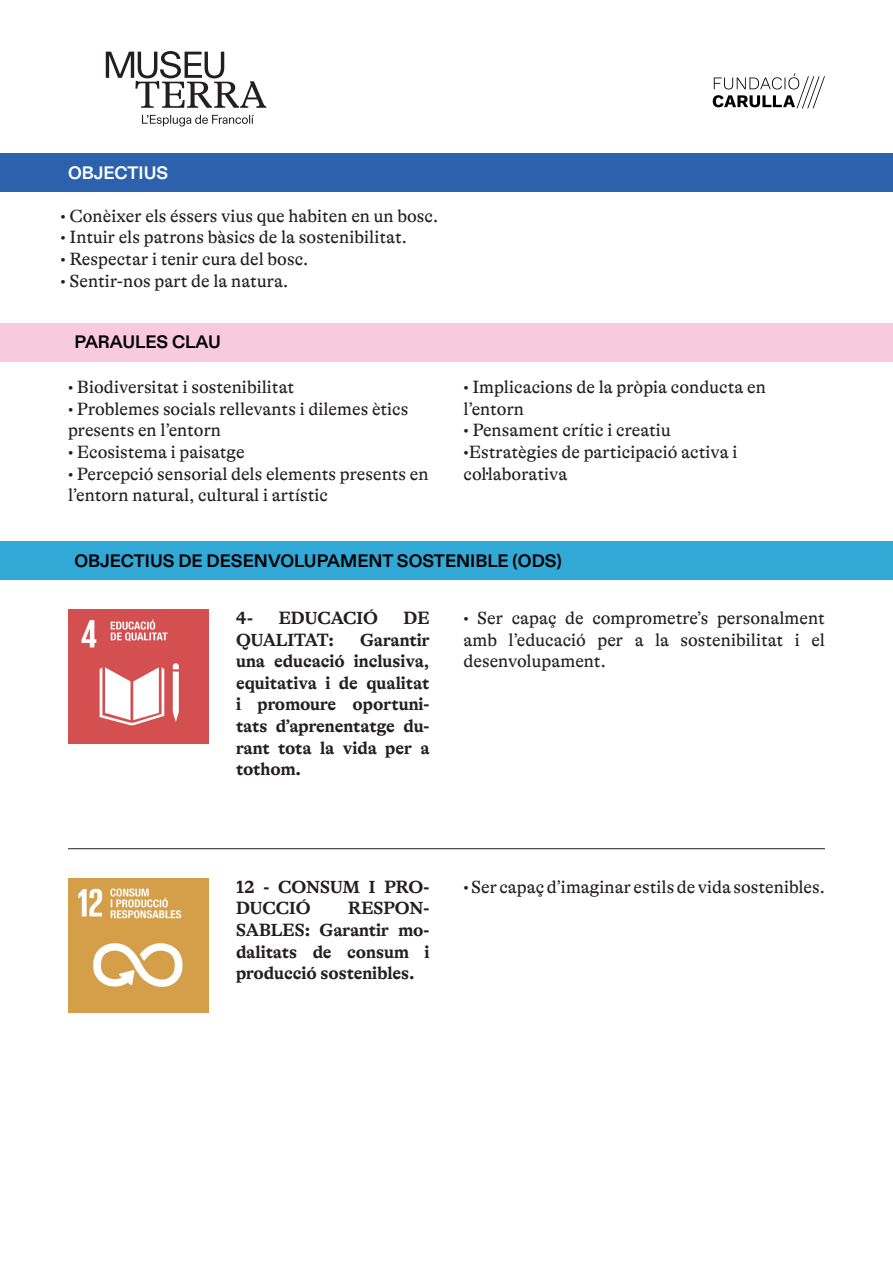
<style>
.page{position:relative;width:893px;height:1263px;background:#fff}
.page>*{position:absolute;margin:0;border:0;box-sizing:border-box;transform-origin:0 0}
.t1{font:18px/21.6px "GT Alpina";color:#231f20}
.t2{font:700 18px/21.6px "GT Alpina";color:#231f20;text-align:justify}
.t3{font:700 18px "ABC Diatype";color:#000001}
.t4{font:700 18px "ABC Diatype";color:#fff}
</style>
<div class="page">
<svg style="left:106px;top:51px;width:160px;height:57px"></svg>
<svg style="left:142px;top:115px;width:112px;height:12px"></svg>
<svg style="left:713px;top:73px;width:112px;height:35px"></svg>
<div style="left:0;top:323px;width:893px;height:38px;background:#f8cade"></div>
<div style="left:0;top:542px;width:893px;height:38px;background:#31a8d5"></div>
<img style="left:68px;top:610px;width:140px;height:133px">
<div style="left:0;top:153px;width:893px;height:39px;background:#2c61ad"></div>
<hr style="left:68px;top:848px;width:757px;height:1px;background:#231f20">
<img style="left:68px;top:878px;width:140px;height:134px">
<p class="t4" style="left:68px;top:162px;width:102px">OBJECTIUS</p>
<p class="t1" style="left:61px;top:205px;width:379px">• Conèixer els éssers vius que habiten en un bosc.</p>
<p class="t1" style="left:61px;top:227px;width:348px">• Intuir els patrons bàsics de la sostenibilitat.</p>
<p class="t1" style="left:61px;top:248px;width:249px">• Respectar i tenir cura del bosc.</p>
<p class="t1" style="left:61px;top:270px;width:229px">• Sentir-nos part de la natura.</p>
<p class="t3" style="left:74px;top:331px;width:148px">PARAULES CLAU</p>
<p class="t1" style="left:68px;top:376px;width:228px">• Biodiversitat i sostenibilitat</p>
<p class="t1" style="left:68px;top:398px;width:342px">• Problemes socials rellevants i dilemes ètics presents en l’entorn</p>
<p class="t1" style="left:68px;top:441px;width:178px">• Ecosistema i paisatge</p>
<p class="t1" style="left:68px;top:463px;width:362px">• Percepció sensorial dels elements presents en l’entorn natural, cultural i artístic</p>
<p class="t1" style="left:463px;top:376px;width:304px">• Implicacions de la pròpia conducta en l’entorn</p>
<p class="t1" style="left:463px;top:420px;width:209px">• Pensament crític i creatiu</p>
<p class="t1" style="left:463px;top:441px;width:275px">•Estratègies de participació activa i col·laborativa</p>
<p class="t3" style="left:74px;top:550px;width:489px">OBJECTIUS DE DESENVOLUPAMENT SOSTENIBLE (ODS)</p>
<p class="t2" style="left:236px;top:607px;width:19px">4-</p>
<p class="t2" style="left:279px;top:607px;width:101px">EDUCACIÓ</p>
<p class="t2" style="left:404px;top:607px;width:27px">DE</p>
<p class="t2" style="left:236px;top:629px;width:99px">QUALITAT:</p>
<p class="t2" style="left:236px;top:629px;width:195px;text-indent:124px">Garantir una educació inclusiva, equitativa i de qualitat i promoure oportuni&shy;tats d’aprenentatge du&shy;rant tota la vida per a tothom.</p>
<p class="t1" style="left:463px;top:607px;width:363px;text-align:justify">• Ser capaç de comprometre’s personalment amb l’educació per a la sostenibilitat i el desenvolupament.</p>
<p class="t2" style="left:236px;top:876px;width:195px">12 - CONSUM I PRO-</p>
<p class="t1" style="left:463px;top:876px;width:363px">• Ser capaç d’imaginar estils de vida sostenibles.</p>
<p class="t2" style="left:236px;top:898px;width:76px">DUCCIÓ</p>
<p class="t2" style="left:236px;top:898px;width:195px;text-indent:112px">RESPON-SABLES: Garantir mo&shy;dalitats de consum i producció sostenibles.</p>
</div>
